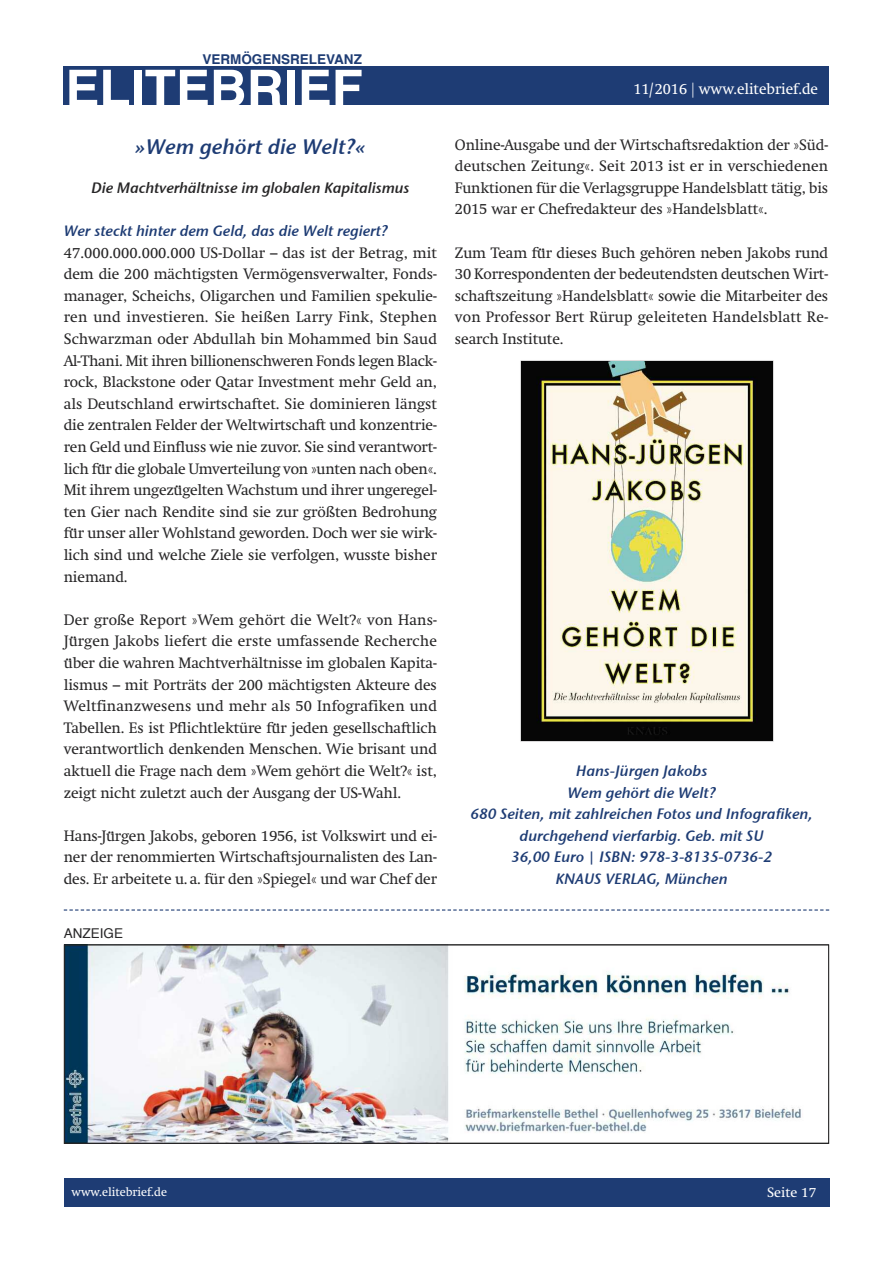
<style>
.page{position:relative;width:893px;height:1263px;background:#fff}
.page>*{position:absolute;margin:0;border:0;box-sizing:border-box;transform-origin:0 0}
.t1{font:700 51px "Helvetica";color:#fff}
.t2{font:21px "Stone Sans Sem ITCTT Semi Ita";letter-spacing:.005em;color:#1e3c74}
.t3{font:15px/21.6px "Swift";letter-spacing:-.005em;color:#272627;text-align:justify}
.t4{font:15px/21.6px "Stone Sans Sem ITCTT Semi Ita";color:#1e3c74;text-align:center}
.t5{font:15px "Stone Sans Sem ITCTT Semi Ita";letter-spacing:-.005em;color:#272627}
.t6{font:15px "Swift";color:#fff}
.t7{font:700 13.5px "Helvetica";color:#1e3c74}
.t8{font:13.5px "Swift";color:#fff}
.t9{font:13.5px "Helvetica";color:#272627}
.t10{font:12px "Swift";color:#fff}
.s1{font-family:"Baskerville";font-weight:700;font-style:italic}
</style>
<div class="page">
<div style="left:64px;top:1178px;width:765px;height:29px;background:#1e3c74"></div>
<div style="left:64px;top:66px;width:765px;height:38px;background:#1e3c74"></div>
<img style="left:521px;top:361px;width:251px;height:380px">
<svg style="left:64px;top:909px;width:765px;height:1px"></svg>
<img style="left:66px;top:946px;width:735px;height:196px">
<div style="left:64px;top:944px;width:765px;height:200px;border:1px solid #272627"></div>
<p class="t7" style="left:202px;top:54px;width:161px">VERMÖGENSRELEVANZ</p>
<h1 class="t1" style="left:65px;top:67px;width:299px">ELITEBRIEF</h1>
<h2 class="t2" style="left:135px;top:134px;width:232px">»Wem gehört die Welt?«</h2>
<p class="t5" style="left:91px;top:178px;width:320px">Die Machtverhältnisse im globalen Kapitalismus</p>
<p class="t4" style="left:64px;top:220px;width:326px">Wer steckt hinter dem Geld, das die Welt regiert?</p>
<p class="t3" style="left:64px;top:243px;width:375px">47.000.000.000.000 US-Dollar – das ist der Betrag, mit dem die 200 mächtigsten Vermögensverwalter, Fonds&shy;manager, Scheichs, Oligarchen und Familien spekulie&shy;ren und investieren. Sie heißen Larry Fink, Stephen Schwarzman oder Abdullah bin Mohammed bin Saud Al-Thani. Mit ihren billionenschweren Fonds legen Black&shy;rock, Blackstone oder Qatar Investment mehr Geld an, als Deutschland erwirtschaftet. Sie dominieren längst die zentralen Felder der Weltwirtschaft und konzentrie&shy;ren Geld und Einfluss wie nie zuvor. Sie sind verantwort&shy;lich fur<span class="s1">̈</span> die globale Umverteilung von »unten nach oben«.<br>Mit ihrem ungezug<span class="s1">̈</span>elten Wachstum und ihrer ungeregel&shy;ten Gier nach Rendite sind sie zur größten Bedrohung fur<span class="s1">̈</span> unser aller Wohlstand geworden. Doch wer sie wirk&shy;lich sind und welche Ziele sie verfolgen, wusste bisher niemand.</p>
<p class="t3" style="left:64px;top:610px;width:375px">Der große Report »Wem gehört die Welt?« von Hans-Ju<span class="s1">̈</span>rgen Jakobs liefert die erste umfassende Recherche ub<span class="s1">̈</span> er die wahren Machtverhältnisse im globalen Kapita&shy;lismus – mit Porträts der 200 mächtigsten Akteure des Weltfinanzwesens und mehr als 50 Infografiken und Tabellen. Es ist Pflichtlektüre fur<span class="s1">̈</span> jeden gesellschaftlich verantwortlich denkenden Menschen. Wie brisant und aktuell die Frage nach dem »Wem gehört die Welt?« ist, zeigt nicht zuletzt auch der Ausgang der US-Wahl.</p>
<p class="t3" style="left:64px;top:826px;width:375px">Hans-Jur<span class="s1">̈</span>gen Jakobs, geboren 1956, ist Volkswirt und ei&shy;ner der renommierten Wirtschaftsjournalisten des Lan&shy;des. Er arbeitete u. a. für den »Spiegel« und war Chef der</p>
<p class="t9" style="left:64px;top:928px;width:61px">ANZEIGE</p>
<p class="t6" style="left:633px;top:83px;width:186px">11/2016 | www.elitebrief.de</p>
<p class="t3" style="left:455px;top:135px;width:375px">Online-Ausgabe und der Wirtschaftsredaktion der »Süd&shy;deutschen Zeitung«. Seit 2013 ist er in verschiedenen Funktionen für die Verlagsgruppe Handelsblatt tätig, bis 2015 war er Chefredakteur des »Handelsblatt«.</p>
<p class="t3" style="left:455px;top:243px;width:375px">Zum Team fur<span class="s1">̈</span> dieses Buch gehören neben Jakobs rund 30 Korrespondenten der bedeutendsten deutschen Wirt&shy;schaftszeitung »Handelsblatt« sowie die Mitarbeiter des von Professor Bert Rürup geleiteten Handelsblatt Re&shy;search Institute.</p>
<p class="t4" style="left:470px;top:760px;width:344px">Hans-Jürgen Jakobs<br>Wem gehört die Welt?<br>680 Seiten, mit zahlreichen Fotos und Infografiken, durchgehend vierfarbig. Geb. mit SU<br>36,00 Euro | ISBN: 978-3-8135-0736-2<br>KNAUS VERLAG, München</p>
<p class="t10" style="left:72px;top:1187px;width:97px">www.elitebrief.de</p>
<p class="t8" style="left:767px;top:1187px;width:51px">Seite 17</p>
</div>
